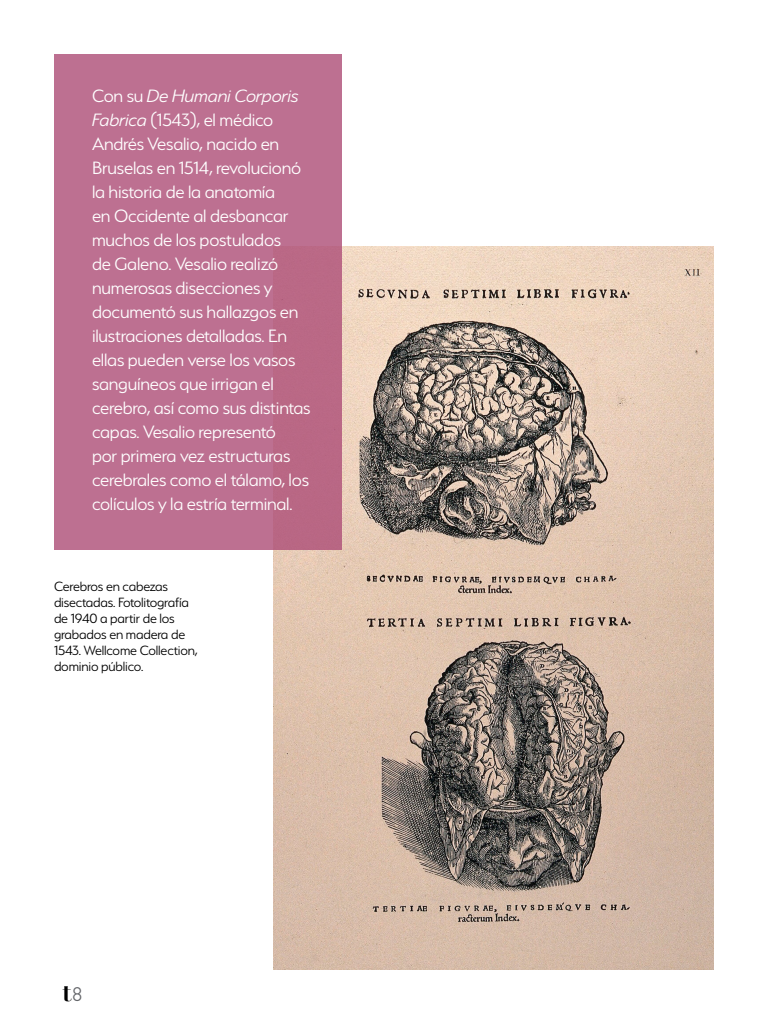
<style>
.page{position:relative;width:768px;height:1024px;background:#fff}
.page>*{position:absolute;margin:0;border:0;box-sizing:border-box;transform-origin:0 0}
.t1{font:700 26.7px "Didot";color:#000}
.t2{font:300 20px/24px "Serenity";letter-spacing:-.01em;color:#fff}
.t3{font:300 15px/16px "Serenity";letter-spacing:-.01em;color:#000}
.s1{font-style:italic}
.s2{font-family:"PF Din Text Pro";font-weight:300;font-size:19.9px;color:#636569}
</style>
<div class="page">
<img style="left:274px;top:246px;width:439px;height:723px">
<div style="left:54px;top:54px;width:288px;height:496px;background:#bd7091"></div>
<p class="t2" style="left:92px;top:84px;width:220px">Con su <span class="s1">De Humani Corporis<br>Fabrica</span> (1543), el médico<br>Andrés Vesalio, nacido en<br>Bruselas en 1514, revolucionó la historia de la anatomía<br>en Occidente al desbancar muchos de los postulados<br>de Galeno. Vesalio realizó numerosas disecciones y documentó sus hallazgos en ilustraciones detalladas. En ellas pueden verse los vasos sanguíneos que irrigan el cerebro, así como sus distintas capas. Vesalio representó<br>por primera vez estructuras cerebrales como el tálamo, los colículos y la estría terminal.</p>
<p class="t3" style="left:54px;top:578px;width:145px">Cerebros en cabezas disectadas. Fotolitografía de 1940 a partir de los grabados en madera de<br>1543. Wellcome Collection, dominio público.</p>
<h1 class="t1" style="left:62px;top:975px;width:22px">t<span class="s2">8</span></h1>
</div>
